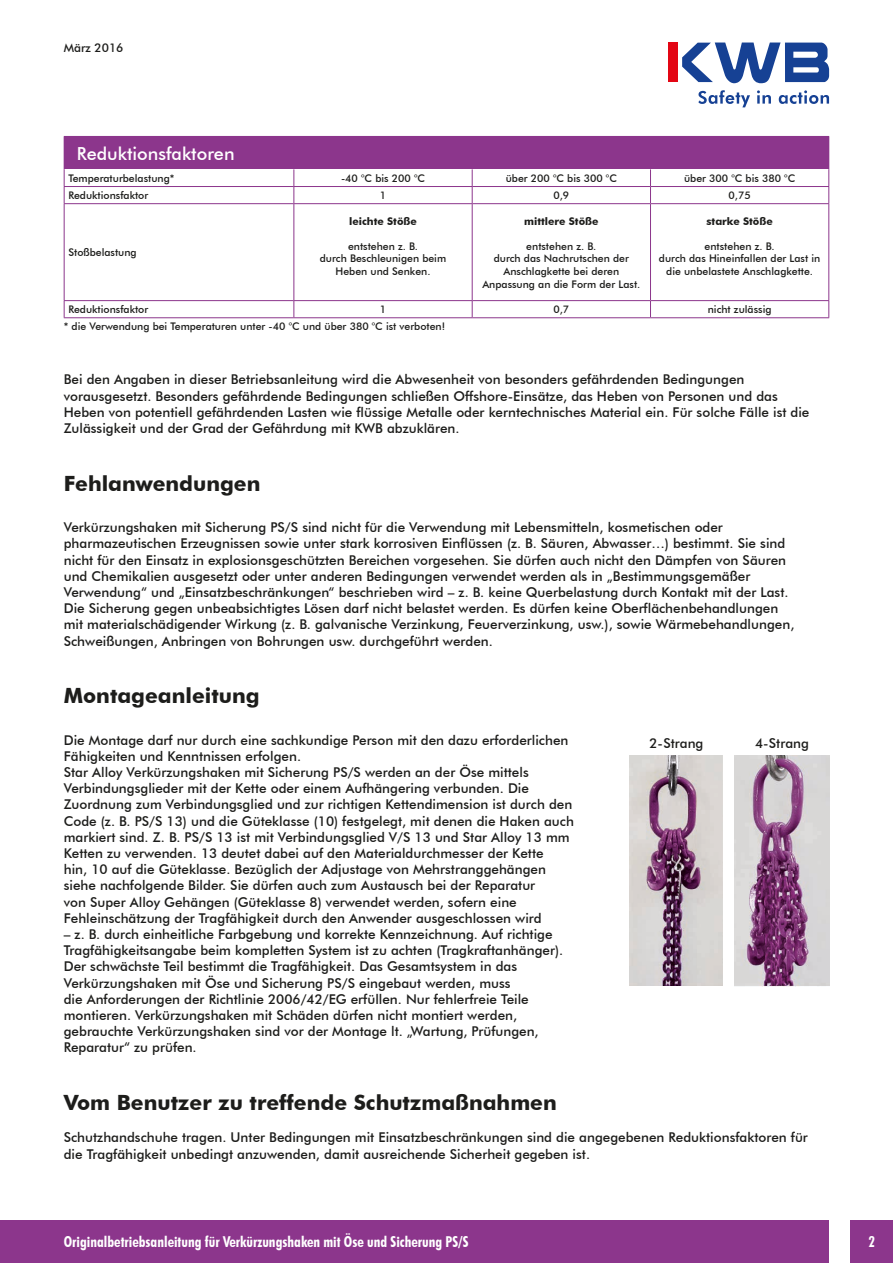
<style>
.page{position:relative;width:893px;height:1263px;background:#fff}
.page>*{position:absolute;margin:0;border:0;box-sizing:border-box;transform-origin:0 0}
.t1{font:700 21px "Futura BT";color:#1d1d1b}
.t2{font:500 18px "Futura BT";color:#fff}
.t3{font:700 condensed 15px "Futura BT";color:#fff}
.t4{font:500 13.5px/16.2px "Futura BT";color:#1d1d1b}
.t5{font:500 12px "Futura BT";color:#1d1d1b}
.t6{font:500 10.5px/12.6px "Futura BT";color:#1d1d1b;text-align:center}
.t7{font:700 10.5px "Futura BT";color:#1d1d1b}
</style>
<div class="page">
<div style="left:0;top:1220px;width:829px;height:43px;background:#8c368c"></div>
<div style="left:668px;top:43px;width:9px;height:39px;background:#e30614"></div>
<svg style="left:698px;top:90px;width:131px;height:17px"></svg>
<svg style="left:682px;top:43px;width:147px;height:40px"></svg>
<div style="left:850px;top:1220px;width:43px;height:43px;background:#8c368c"></div>
<div style="left:64px;top:136px;width:765px;height:33px;background:#8c368c"></div>
<svg style="left:65px;top:169px;width:763px;height:148px"></svg>
<hr style="left:64px;top:186px;width:230px;height:1px;background:#8c368c">
<svg style="left:64px;top:169px;width:1px;height:34px"></svg>
<hr style="left:294px;top:186px;width:178px;height:1px;background:#8c368c">
<svg style="left:293px;top:169px;width:1px;height:34px"></svg>
<hr style="left:472px;top:186px;width:178px;height:1px;background:#8c368c">
<svg style="left:472px;top:169px;width:1px;height:34px"></svg>
<hr style="left:650px;top:186px;width:179px;height:1px;background:#8c368c">
<svg style="left:650px;top:169px;width:1px;height:34px"></svg>
<svg style="left:828px;top:169px;width:1px;height:34px"></svg>
<hr style="left:64px;top:203px;width:230px;height:1px;background:#8c368c">
<hr style="left:64px;top:204px;width:1px;height:96px;background:#8c368c">
<hr style="left:294px;top:203px;width:178px;height:1px;background:#8c368c">
<hr style="left:293px;top:204px;width:1px;height:96px;background:#8c368c">
<hr style="left:472px;top:203px;width:178px;height:1px;background:#8c368c">
<hr style="left:472px;top:204px;width:1px;height:96px;background:#8c368c">
<hr style="left:650px;top:203px;width:179px;height:1px;background:#8c368c">
<hr style="left:650px;top:204px;width:1px;height:96px;background:#8c368c">
<hr style="left:828px;top:204px;width:1px;height:96px;background:#8c368c">
<hr style="left:64px;top:300px;width:230px;height:1px;background:#8c368c">
<svg style="left:64px;top:301px;width:1px;height:16px"></svg>
<hr style="left:294px;top:300px;width:178px;height:1px;background:#8c368c">
<svg style="left:293px;top:301px;width:1px;height:16px"></svg>
<hr style="left:472px;top:300px;width:178px;height:1px;background:#8c368c">
<svg style="left:472px;top:301px;width:1px;height:16px"></svg>
<hr style="left:650px;top:300px;width:179px;height:1px;background:#8c368c">
<svg style="left:650px;top:301px;width:1px;height:16px"></svg>
<svg style="left:828px;top:301px;width:1px;height:16px"></svg>
<hr style="left:64px;top:317px;width:230px;height:1px;background:#8c368c">
<hr style="left:294px;top:317px;width:178px;height:1px;background:#8c368c">
<hr style="left:472px;top:317px;width:178px;height:1px;background:#8c368c">
<hr style="left:650px;top:317px;width:179px;height:1px;background:#8c368c">
<img style="left:629px;top:756px;width:93px;height:230px">
<img style="left:735px;top:756px;width:94px;height:231px">
<p class="t5" style="left:64px;top:40px;width:61px">März 2016</p>
<h2 class="t2" style="left:77px;top:143px;width:159px">Reduktionsfaktoren</h2>
<p class="t6" style="left:68px;top:172px;width:107px">Temperaturbelastung*</p>
<p class="t6" style="left:341px;top:172px;width:85px">-40 °C bis 200 °C</p>
<p class="t6" style="left:506px;top:172px;width:113px">über 200 °C bis 300 °C</p>
<p class="t6" style="left:684px;top:172px;width:113px">über 300 °C bis 380 °C</p>
<p class="t6" style="left:68px;top:189px;width:81px">Reduktionsfaktor</p>
<p class="t6" style="left:380px;top:189px;width:8px">1</p>
<p class="t6" style="left:553px;top:189px;width:17px">0,9</p>
<p class="t6" style="left:728px;top:189px;width:24px">0,75</p>
<p class="t6" style="left:68px;top:246px;width:70px">Stoßbelastung</p>
<p class="t7" style="left:349px;top:215px;width:69px">leichte Stöße</p>
<p class="t6" style="left:320px;top:240px;width:128px">entstehen z. B.<br>durch Beschleunigen beim<br>Heben und Senken.</p>
<p class="t7" style="left:524px;top:215px;width:76px">mittlere Stöße</p>
<p class="t6" style="left:482px;top:240px;width:160px">entstehen z. B.<br>durch das Nachrutschen der<br>Anschlagkette bei deren<br>Anpassung an die Form der Last.</p>
<p class="t7" style="left:707px;top:215px;width:68px">starke Stöße</p>
<p class="t6" style="left:659px;top:240px;width:163px">entstehen z. B.<br>durch das Hineinfallen der Last in die unbelastete Anschlagkette.</p>
<p class="t6" style="left:68px;top:303px;width:81px">Reduktionsfaktor</p>
<p class="t6" style="left:380px;top:303px;width:8px">1</p>
<p class="t6" style="left:553px;top:303px;width:17px">0,7</p>
<p class="t6" style="left:708px;top:303px;width:65px">nicht zulässig</p>
<p class="t6" style="left:64px;top:320px;width:383px">* die Verwendung bei Temperaturen unter -40 °C und über 380 °C ist verboten!</p>
<p class="t4" style="left:64px;top:371px;width:747px">Bei den Angaben in dieser Betriebsanleitung wird die Abwesenheit von besonders gefährdenden Bedingungen vorausgesetzt. Besonders gefährdende Bedingungen schließen Offshore-Einsätze, das Heben von Personen und das Heben von potentiell gefährdenden Lasten wie flüssige Metalle oder kerntechnisches Material ein. Für solche Fälle ist die Zulässigkeit und der Grad der Gefährdung mit KWB abzuklären.</p>
<h1 class="t1" style="left:64px;top:470px;width:198px">Fehlanwendungen</h1>
<p class="t4" style="left:64px;top:519px;width:732px">Verkürzungshaken mit Sicherung PS/S sind nicht für die Verwendung mit Lebensmitteln, kosmetischen oder pharmazeutischen Erzeugnissen sowie unter stark korrosiven Einflüssen (z. B. Säuren, Abwasser…) bestimmt. Sie sind nicht für den Einsatz in explosionsgeschützten Bereichen vorgesehen. Sie dürfen auch nicht den Dämpfen von Säuren und Chemikalien ausgesetzt oder unter anderen Bedingungen verwendet werden als in „Bestimmungsgemäßer Verwendung“ und „Einsatzbeschränkungen“ beschrieben wird – z. B. keine Querbelastung durch Kontakt mit der Last.<br>Die Sicherung gegen unbeabsichtigtes Lösen darf nicht belastet werden. Es dürfen keine Oberflächenbehandlungen mit materialschädigender Wirkung (z. B. galvanische Verzinkung, Feuerverzinkung, usw.), sowie Wärmebehandlungen, Schweißungen, Anbringen von Bohrungen usw. durchgeführt werden.</p>
<h1 class="t1" style="left:64px;top:683px;width:197px">Montageanleitung</h1>
<p class="t4" style="left:64px;top:731px;width:512px">Die Montage darf nur durch eine sachkundige Person mit den dazu erforderlichen Fähigkeiten und Kenntnissen erfolgen.<br>Star Alloy Verkürzungshaken mit Sicherung PS/S werden an der Öse mittels Verbindungsglieder mit der Kette oder einem Aufhängering verbunden. Die Zuordnung zum Verbindungsglied und zur richtigen Kettendimension ist durch den Code (z. B. PS/S 13) und die Güteklasse (10) festgelegt, mit denen die Haken auch markiert sind. Z. B. PS/S 13 ist mit Verbindungsglied V/S 13 und Star Alloy 13 mm Ketten zu verwenden. 13 deutet dabei auf den Materialdurchmesser der Kette<br>hin, 10 auf die Güteklasse. Bezüglich der Adjustage von Mehrstranggehängen siehe nachfolgende Bilder. Sie dürfen auch zum Austausch bei der Reparatur<br>von Super Alloy Gehängen (Güteklasse 8) verwendet werden, sofern eine Fehleinschätzung der Tragfähigkeit durch den Anwender ausgeschlossen wird</p>
<p class="t4" style="left:64px;top:926px;width:501px">– z. B. durch einheitliche Farbgebung und korrekte Kennzeichnung. Auf richtige Tragfähigkeitsangabe beim kompletten System ist zu achten (Tragkraftanhänger).<br>Der schwächste Teil bestimmt die Tragfähigkeit. Das Gesamtsystem in das Verkürzungshaken mit Öse und Sicherung PS/S eingebaut werden, muss<br>die Anforderungen der Richtlinie 2006/42/EG erfüllen. Nur fehlerfreie Teile montieren. Verkürzungshaken mit Schäden dürfen nicht montiert werden, gebrauchte Verkürzungshaken sind vor der Montage lt. „Wartung, Prüfungen, Reparatur“ zu prüfen.</p>
<h1 class="t1" style="left:64px;top:1090px;width:494px">Vom Benutzer zu treffende Schutzmaßnahmen</h1>
<p class="t4" style="left:64px;top:1129px;width:746px">Schutzhandschuhe tragen. Unter Bedingungen mit Einsatzbeschränkungen sind die angegebenen Reduktionsfaktoren für die Tragfähigkeit unbedingt anzuwenden, damit ausreichende Sicherheit gegeben ist.</p>
<p class="t4" style="left:649px;top:735px;width:55px">2-Strang</p>
<p class="t4" style="left:755px;top:735px;width:55px">4-Strang</p>
<p class="t3" style="left:64px;top:1232px;width:406px">Originalbetriebsanleitung für Verkürzungshaken mit Öse und Sicherung PS/S</p>
<p class="t3" style="left:868px;top:1232px;width:8px">2</p>
</div>
